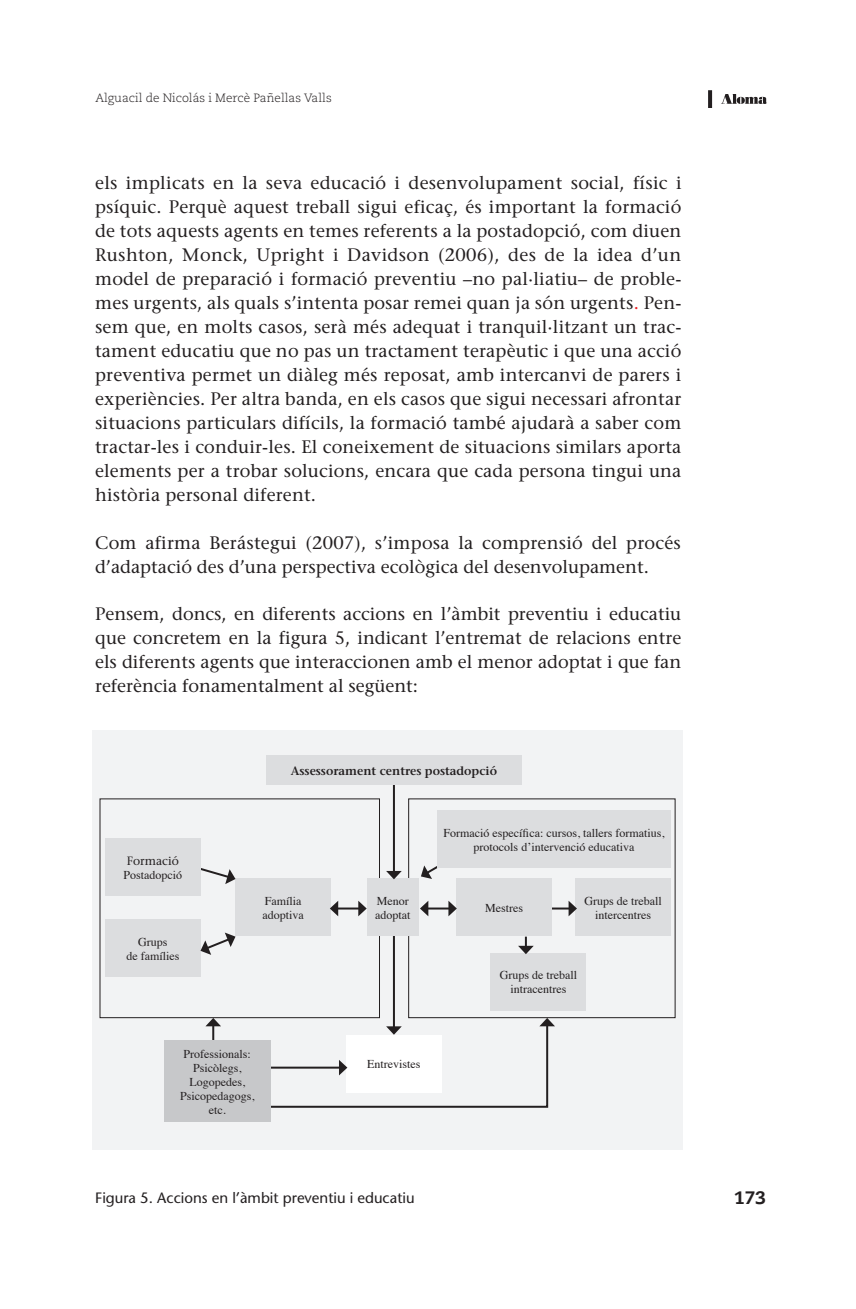
<style>
.page{position:relative;width:856px;height:1309px;background:#fff}
.page>*{position:absolute;margin:0;border:0;box-sizing:border-box;transform-origin:0 0}
.t1{font:18px/24px "Stone Serif";color:#231f20;text-align:justify}
.t2{font:800 18px "Caecilia";color:#231f20}
.t3{font:15px "Stone Sans";color:#231f20}
.t4{font:12px/14px "Times";color:#231f20;text-align:center}
.t5{font:300 12px "Caecilia";color:#231f20}
.t6{font:600 12px "Stone Serif";color:#231f20}
.t7{font:12px "Stone Serif";color:#231f20}
.s1{color:#ee1f23}
</style>
<div class="page">
<svg style="left:708px;top:90px;width:3px;height:18px"></svg>
<svg style="left:722px;top:94px;width:44px;height:9px"></svg>
<div style="left:92px;top:730px;width:591px;height:420px;background:#f2f3f4"></div>
<div style="left:100px;top:798px;width:279px;height:220px;border:1px solid #231f20"></div>
<div style="left:408px;top:798px;width:267px;height:220px;border:1px solid #231f20"></div>
<div style="left:105px;top:919px;width:95px;height:58px;background:#dcdddf"></div>
<div style="left:235px;top:878px;width:95px;height:58px;background:#dcdddf"></div>
<div style="left:490px;top:953px;width:95px;height:57px;background:#dcdddf"></div>
<div style="left:575px;top:878px;width:95px;height:58px;background:#dcdddf"></div>
<hr style="left:392px;top:928px;width:2px;height:99px;background:#231f20">
<svg style="left:255px;top:1018px;width:299px;height:90px"></svg>
<div style="left:367px;top:878px;width:51px;height:58px;background:#dcdddf"></div>
<hr style="left:517px;top:907px;width:52px;height:2px;background:#231f20">
<svg style="left:568px;top:901px;width:8px;height:15px"></svg>
<hr style="left:337px;top:907px;width:22px;height:2px;background:#231f20">
<svg style="left:330px;top:900px;width:8px;height:16px"></svg>
<svg style="left:358px;top:901px;width:8px;height:15px"></svg>
<hr style="left:392px;top:772px;width:2px;height:100px;background:#231f20">
<svg style="left:386px;top:871px;width:15px;height:8px"></svg>
<div style="left:266px;top:755px;width:255px;height:29px;background:#dcdddf"></div>
<svg style="left:421px;top:865px;width:17px;height:14px"></svg>
<div style="left:437px;top:810px;width:233px;height:58px;background:#dcdddf"></div>
<svg style="left:518px;top:936px;width:15px;height:18px"></svg>
<div style="left:456px;top:878px;width:95px;height:58px;background:#dcdddf"></div>
<hr style="left:427px;top:907px;width:22px;height:2px;background:#231f20">
<svg style="left:420px;top:901px;width:8px;height:15px"></svg>
<svg style="left:448px;top:901px;width:8px;height:15px"></svg>
<svg style="left:200px;top:932px;width:35px;height:23px"></svg>
<svg style="left:200px;top:866px;width:35px;height:18px"></svg>
<div style="left:105px;top:838px;width:95px;height:58px;background:#dcdddf"></div>
<hr style="left:212px;top:1025px;width:2px;height:29px;background:#231f20">
<svg style="left:205px;top:1018px;width:16px;height:8px"></svg>
<div style="left:164px;top:1040px;width:106px;height:81px;background:#c7c8ca"></div>
<p class="t5" style="left:95px;top:91px;width:238px">Alguacil de Nicolás i Mercè Pañellas Valls</p>
<p class="t1" style="left:95px;top:170px;width:587px">els implicats en la seva educació i desenvolupament social, físic i psíquic. Perquè aquest treball sigui eficaç, és important la formació de tots aquests agents en temes referents a la postadopció, com diuen Rushton, Monck, Upright i Davidson (2006), des de la idea d’un model de preparació i formació preventiu –no pal·liatiu– de proble&shy;mes urgents, als quals s’intenta posar remei quan ja són urgents<span class="s1">.</span> Pen&shy;sem que, en molts casos, serà més adequat i tranquil·litzant un trac&shy;tament educatiu que no pas un tractament terapèutic i que una acció preventiva permet un diàleg més reposat, amb intercanvi de parers i experiències. Per altra banda, en els casos que sigui necessari afrontar situacions particulars difícils, la formació també ajudarà a saber com tractar-les i conduir-les. El coneixement de situacions similars aporta elements per a trobar solucions, encara que cada persona tingui una història personal diferent.</p>
<p class="t1" style="left:95px;top:530px;width:587px">Com afirma Berástegui (2007), s’imposa la comprensió del procés d’adaptació des d’una perspectiva ecològica del desenvolupament.</p>
<p class="t1" style="left:95px;top:602px;width:587px">Pensem, doncs, en diferents accions en l’àmbit preventiu i educatiu que concretem en la figura 5, indicant l’entremat de relacions entre els diferents agents que interaccionen amb el menor adoptat i que fan referència fonamentalment al següent:</p>
<p class="t6" style="left:290px;top:763px;width:208px">Assessorament centres postadopció</p>
<p class="t7" style="left:127px;top:853px;width:54px">Formació</p>
<p class="t4" style="left:123px;top:867px;width:60px">Postadopció</p>
<p class="t4" style="left:126px;top:934px;width:54px">Grups<br>de famílies</p>
<p class="t4" style="left:262px;top:892px;width:43px;text-align:left">Família adoptiva</p>
<p class="t4" style="left:180px;top:1045px;width:76px">Professionals:<br>Psicòlegs,<br>Logopedes,<br>Psicopedagogs, etc.</p>
<p class="t4" style="left:375px;top:892px;width:37px;text-align:left">Menor adoptat</p>
<p class="t4" style="left:443px;top:824px;width:222px">Formació específica: cursos, tallers formatius, protocols d’intervenció educativa</p>
<p class="t4" style="left:485px;top:899px;width:39px">Mestres</p>
<p class="t4" style="left:584px;top:892px;width:79px">Grups de treball intercentres</p>
<p class="t4" style="left:499px;top:967px;width:79px">Grups de treball intracentres</p>
<p class="t4" style="left:367px;top:1056px;width:55px">Entrevistes</p>
<p class="t3" style="left:95px;top:1188px;width:321px">Figura 5. Accions en l’àmbit preventiu i educatiu</p>
<p class="t2" style="left:733px;top:1186px;width:33px">173</p>
</div>
